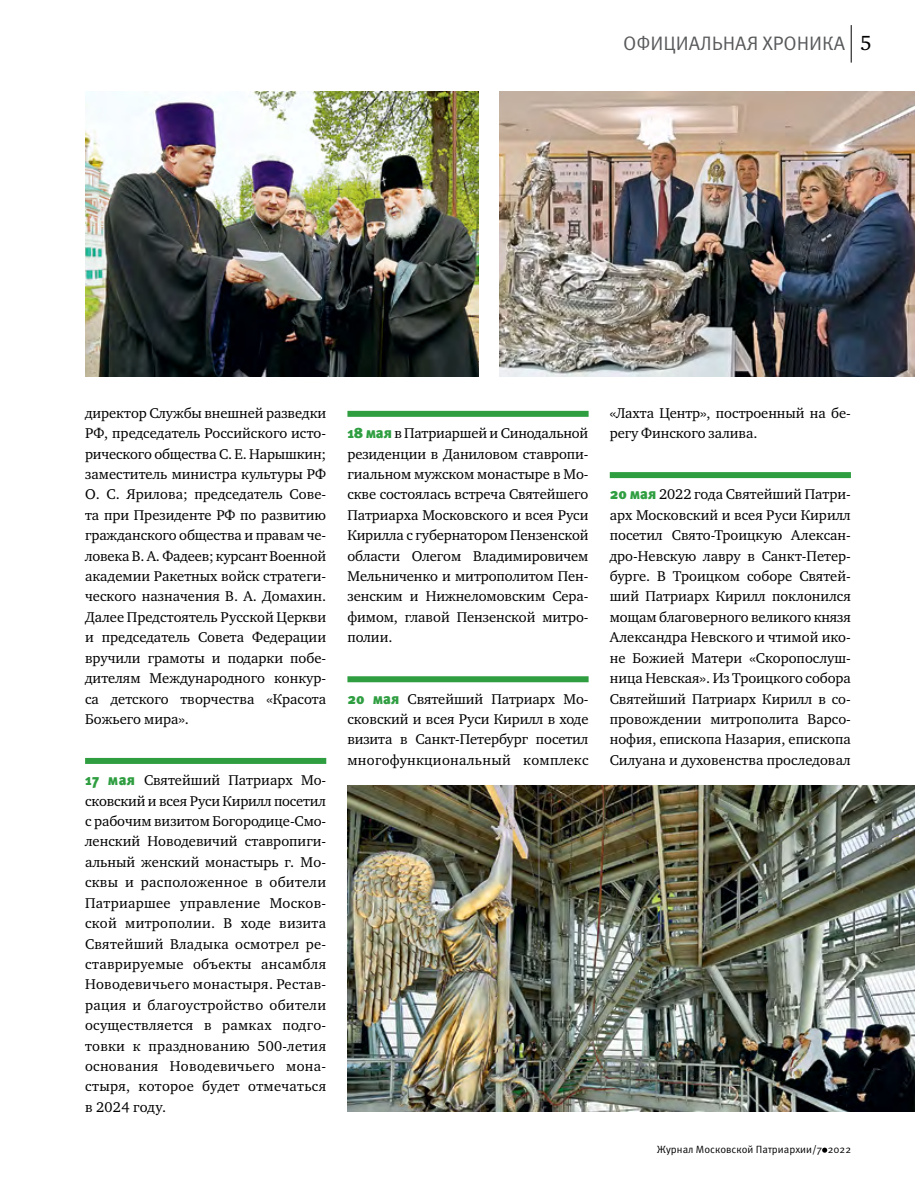
<style>
.page{position:relative;width:915px;height:1191px;background:#fff}
.page>*{position:absolute;margin:0;border:0;box-sizing:border-box;transform-origin:0 0}
.t1{font:19.5px "Meta Pro";letter-spacing:-.005em;color:#58595b}
.t2{font:14.55px/20.4px "Charter ITC";color:#000;text-align:justify}
.t3{font:10.5px "Meta Pro";color:#000}
.s1{font-family:"Charter ITC";font-size:21px;color:#000}
.s2{font-family:"Meta Pro";font-weight:900;font-size:15px;color:#2f9e41}
</style>
<div class="page">
<svg style="left:822px;top:1147px;width:5px;height:5px"></svg>
<hr style="left:850px;top:25px;width:1px;height:38px;background:#000">
<div style="left:85px;top:758px;width:241px;height:6px;background:#2f9e41"></div>
<div style="left:347px;top:411px;width:241px;height:6px;background:#2f9e41"></div>
<div style="left:347px;top:676px;width:241px;height:6px;background:#2f9e41"></div>
<div style="left:609px;top:472px;width:241px;height:6px;background:#2f9e41"></div>
<img style="left:85px;top:91px;width:393px;height:286px">
<img style="left:499px;top:91px;width:415px;height:286px">
<img style="left:347px;top:785px;width:567px;height:326px">
<h1 class="t1" style="left:623px;top:31px;width:250px">ОФИЦИАЛЬНАЯ ХРОНИКА <span class="s1">5</span></h1>
<p class="t2" style="left:85px;top:402px;width:242px">директор Службы внешней разведки РФ, председатель Российского исто&shy;рического общества С. Е. Нарышкин; заместитель министра культуры РФ О. С. Ярилова; председатель Сове&shy;та при Президенте РФ по развитию гражданского общества и правам че&shy;ловека В. А. Фадеев; курсант Военной академии Ракетных войск стратеги&shy;ческого назначения В. А. Домахин.<br>Далее Предстоятель Русской Церкви и председатель Совета Федерации вручили грамоты и подарки побе&shy;дителям Международного конкур&shy;са детского творчества «Красота Божьего мира».</p>
<p class="t2" style="left:85px;top:770px;width:242px"><span class="s2">17 мая</span> Святейший Патриарх Мо&shy;сковский и всея Руси Кирилл посетил с рабочим визитом Богородице-Смо&shy;ленский Новодевичий ставропиги&shy;альный женский монастырь г. Мо&shy;сквы и расположенное в обители Патриаршее управление Москов&shy;ской митрополии. В ходе визита Святейший Владыка осмотрел ре&shy;ставрируемые объекты ансамбля Новодевичьего монастыря. Рестав&shy;рация и благоустройство обители осуществляется в рамках подго&shy;товки к празднованию 500-летия основания Новодевичьего мона&shy;стыря, которое будет отмечаться в 2024 году.</p>
<p class="t2" style="left:347px;top:423px;width:242px"><span class="s2">18 мая</span> в Патриаршей и Синодальной резиденции в Даниловом ставропи&shy;гиальном мужском монастыре в Мо&shy;скве состоялась встреча Святейшего Патриарха Московского и всея Руси Кирилла с губернатором Пензенской области Олегом Владимировичем Мельниченко и митрополитом Пен&shy;зенским и Нижнеломовским Сера&shy;фимом, главой Пензенской митро&shy;полии.</p>
<p class="t2" style="left:347px;top:688px;width:242px"><span class="s2">20 мая</span> Святейший Патриарх Мо&shy;сковский и всея Руси Кирилл в ходе визита в Санкт-Петербург посетил многофункциональный комплекс</p>
<p class="t2" style="left:609px;top:402px;width:242px">«Лахта Центр», построенный на бе&shy;регу Финского залива.</p>
<p class="t2" style="left:609px;top:484px;width:242px"><span class="s2">20 мая</span> 2022 года Святейший Патри&shy;арх Московский и всея Руси Кирилл посетил Свято-Троицкую Алексан&shy;дро-Невскую лавру в Санкт-Петер&shy;бурге. В Троицком соборе Святей&shy;ший Патриарх Кирилл поклонился мощам благоверного великого князя Александра Невского и чтимой ико&shy;не Божией Матери «Скоропослуш&shy;ница Невская». Из Троицкого собора Святейший Патриарх Кирилл в со&shy;провождении митрополита Варсо&shy;нофия, епископа Назария, епископа Силуана и духовенства проследовал</p>
<p class="t3" style="left:656px;top:1142px;width:196px">Журнал Московской Патриархии/7 2022</p>
</div>
